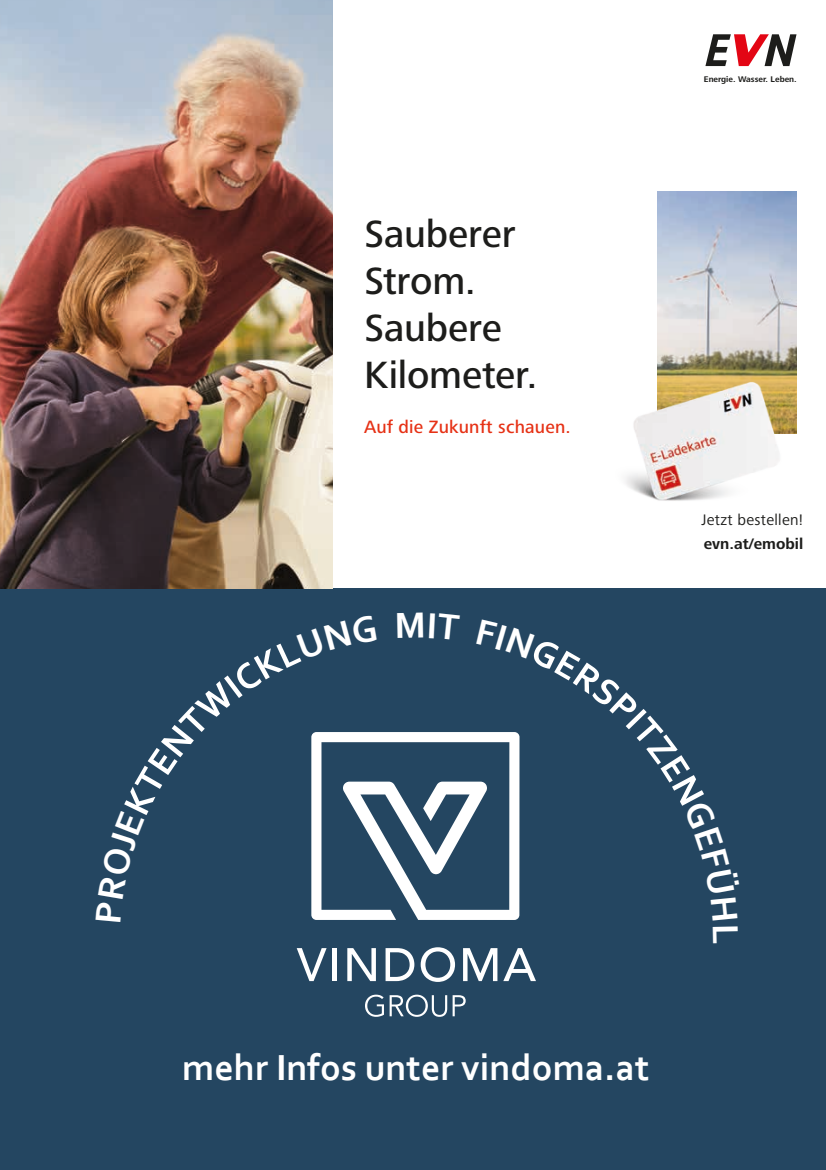
<style>
.page{position:relative;width:826px;height:1170px;background:#fff}
.page>*{position:absolute;margin:0;border:0;box-sizing:border-box;transform-origin:0 0}
.t1{font:500 39.38px/46.8px "Frutiger Next LTW1 G";letter-spacing:-.005em;color:#1d1d1b}
.t2{font:700 37.88px "Corbel";color:#fff}
.t3{font:500 18.5px "Frutiger Next LTW1 G";letter-spacing:.01em;color:#e63115}
.t4{font:15.75px/24.4px "Frutiger Next LTW1 G";letter-spacing:.02em;color:#1d1d1b}
.t5{font:700 8.5px "Frutiger Next LTW1 G";color:#1d1d1b}
.s1{font-weight:700}
</style>
<div class="page">
<div style="left:0;top:588px;width:826px;height:581px;background:#244661"></div>
<svg style="left:297px;top:948px;width:29px;height:33px"></svg>
<div style="left:332px;top:948px;width:5px;height:33px;background:#fff"></div>
<svg style="left:347px;top:948px;width:29px;height:33px"></svg>
<svg style="left:385px;top:948px;width:29px;height:33px"></svg>
<svg style="left:420px;top:947px;width:35px;height:34px"></svg>
<svg style="left:463px;top:948px;width:34px;height:33px"></svg>
<svg style="left:503px;top:948px;width:33px;height:33px"></svg>
<svg style="left:376px;top:732px;width:100px;height:187px;fill:#244661"></svg>
<svg style="left:365px;top:994px;width:100px;height:22px"></svg>
<svg style="left:705px;top:34px;width:91px;height:32px"></svg>
<img style="left:0;top:0;width:332px;height:588px">
<img style="left:657px;top:192px;width:139px;height:241px">
<img style="left:625px;top:372px;width:165px;height:129px">
<svg style="left:0;top:0;width:1px;height:22px"></svg>
<div style="left:95px;top:614px;width:281px;height:307px;background:#244661"></div>
<svg style="left:397px;top:612px;width:26px;height:25px"></svg>
<svg style="left:429px;top:612px;width:31px;height:28px"></svg>
<div style="left:476px;top:619px;width:264px;height:301px;background:#244661"></div>
<svg style="left:713px;top:926px;width:25px;height:16px"></svg>
<p class="t1" style="left:364px;top:212px;width:175px">Sauberer<br>Strom.<br>Saubere<br>Kilometer.</p>
<p class="t3" style="left:364px;top:416px;width:208px">Auf die Zukunft schauen.</p>
<p class="t5" style="left:704px;top:75px;width:94px">Energie. Wasser. Leben.</p>
<p class="t4" style="left:701px;top:508px;width:103px">Jetzt bestellen! <span class="s1">evn.at/emobil</span></p>
<p class="t2" style="left:182px;top:1043px;width:469px">mehr Infos unter vindoma.at</p>
</div>
